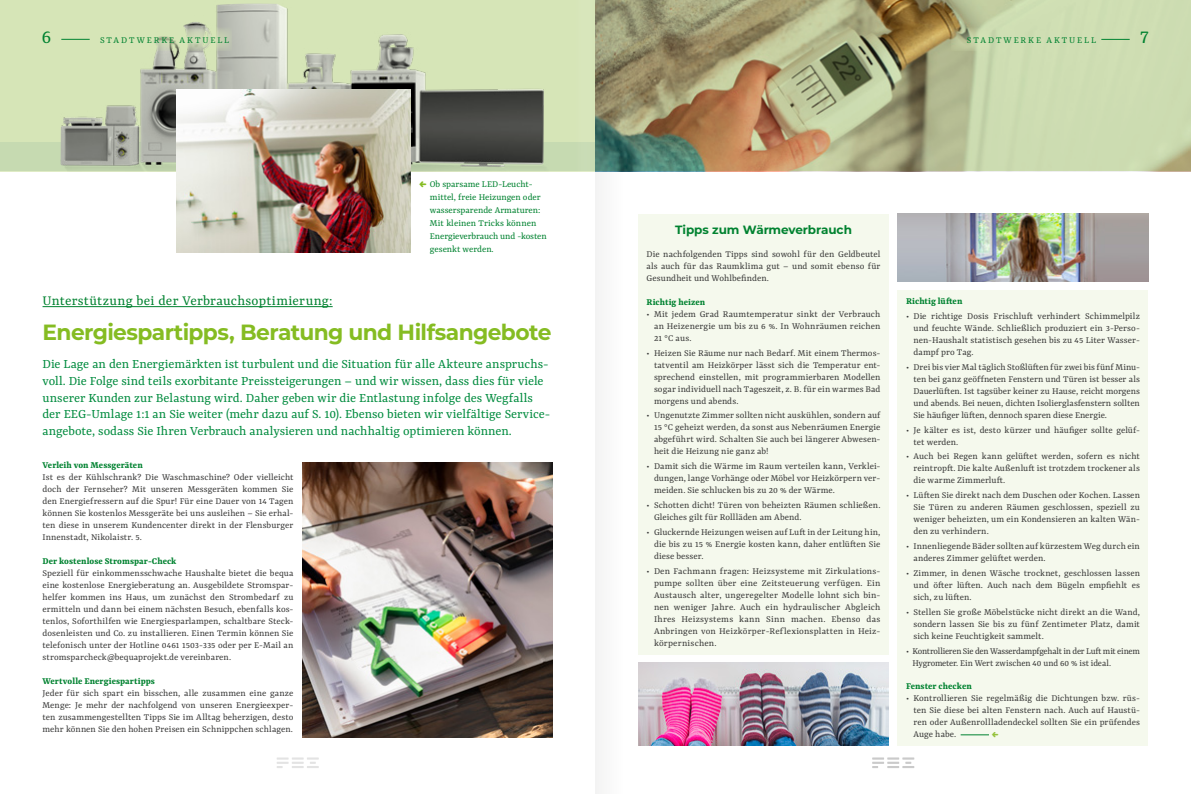
<style>
.page{position:relative;width:1191px;height:794px;background:#fff}
.page>*{position:absolute;margin:0;border:0;box-sizing:border-box;transform-origin:0 0}
.t1{font:700 22px "Montserrat";letter-spacing:-.03em;color:#85bc22}
.t2{font:20px "Yrsa";color:#008230}
.t3{font:15px "Yrsa";letter-spacing:.015em;color:#008230}
.t4{font:14px/16.8px "Yrsa";color:#008b3e}
.t5{font:700 12px "Montserrat";letter-spacing:-.01em;color:#008230}
.t6{font:10px/12px "Yrsa";letter-spacing:.005em;color:#3b3b3a;text-align:justify}
.t7{font:10px/13px "Yrsa";color:#008230}
.t8{font:700 10px "Yrsa";letter-spacing:.005em;color:#008230}
.t9{font:10px/12px "Yrsa";letter-spacing:-.02em;color:#3b3b3a}
.t10{font:10px "Yrsa";letter-spacing:.19em;color:#008230}
</style>
<div class="page">
<svg style="left:277px;top:757px;width:42px;height:11px"></svg>
<svg style="left:0;top:0;width:575px;height:171px;background:#b9c3a4"></svg>
<svg style="left:872px;top:757px;width:42px;height:11px"></svg>
<img style="left:177px;top:90px;width:233px;height:162px">
<div style="left:897px;top:290px;width:251px;height:455px;background:#f5f9ed"></div>
<hr style="left:43px;top:306px;width:290px;height:1px;background:#008230">
<div style="left:638px;top:214px;width:251px;height:440px;background:#f5f9ed"></div>
<img style="left:302px;top:462px;width:251px;height:275px">
<img style="left:638px;top:663px;width:251px;height:82px">
<img style="left:897px;top:214px;width:251px;height:67px">
<svg style="left:624px;top:0;width:567px;height:171px;background:#b2b289"></svg>
<svg style="left:139px;top:27px;width:93px;height:24px;background:#c9d5b1"></svg>
<svg style="left:950px;top:27px;width:41px;height:24px"></svg>
<svg style="left:1101px;top:39px;width:28px;height:1px"></svg>
<svg style="left:61px;top:39px;width:29px;height:1px"></svg>
<svg style="left:595px;top:0;width:29px;height:794px"></svg>
<svg style="left:575px;top:0;width:20px;height:172px;background:#d4e3b8"></svg>
<svg style="left:960px;top:734px;width:29px;height:2px"></svg>
<h2 class="t2" style="left:42px;top:24px;width:11px">6</h2>
<p class="t10" style="left:100px;top:33px;width:131px">STADTWERKE AKTUELL</p>
<p class="t10" style="left:967px;top:33px;width:131px">STADTWERKE AKTUELL</p>
<h2 class="t2" style="left:1140px;top:24px;width:10px">7</h2>
<p class="t7" style="left:430px;top:177px;width:119px">Ob sparsame LED-Leucht&shy;mittel, freie Heizungen oder wassersparende Armaturen:<br>Mit kleinen Tricks können<br>Energieverbrauch und -kosten gesenkt werden.</p>
<h3 class="t3" style="left:43px;top:291px;width:292px">Unterstützung bei der Verbrauchsoptimierung:</h3>
<h1 class="t1" style="left:43px;top:316px;width:510px">Energiespartipps, Beratung und Hilfsangebote</h1>
<p class="t4" style="left:43px;top:355px;width:509px">Die Lage an den Energiemärkten ist turbulent und die Situation für alle Akteure anspruchs&shy;voll. Die Folge sind teils exorbitante Preissteigerungen – und wir wissen, dass dies für viele unserer Kunden zur Belastung wird. Daher geben wir die Entlastung infolge des Wegfalls der EEG-Umlage 1:1 an Sie weiter (mehr dazu auf S. 10). Ebenso bieten wir vielfältige Service&shy;angebote, sodass Sie Ihren Verbrauch analysieren und nachhaltig optimieren können.</p>
<p class="t8" style="left:43px;top:459px;width:102px">Verleih von Messgeräten</p>
<p class="t6" style="left:43px;top:470px;width:252px">Ist es der Kühlschrank? Die Waschmaschine? Oder vielleicht doch der Fernseher? Mit unseren Messgeräten kommen Sie den Energiefressern auf die Spur! Für eine Dauer von 14 Tagen können Sie kostenlos Messgeräte bei uns ausleihen – Sie erhal&shy;ten diese in unserem Kundencenter direkt in der Flensburger Innenstadt, Nikolaistr. 5.</p>
<p class="t8" style="left:43px;top:555px;width:135px">Der kostenlose Stromspar-Check</p>
<p class="t6" style="left:43px;top:566px;width:252px">Speziell für einkommensschwache Haushalte bietet die bequa eine kostenlose Energieberatung an. Ausgebildete Stromspar&shy;helfer kommen ins Haus, um zunächst den Strombedarf zu ermitteln und dann bei einem nächsten Besuch, ebenfalls kos&shy;tenlos, Soforthilfen wie Energiesparlampen, schaltbare Steck&shy;dosenleisten und Co. zu installieren. Einen Termin können Sie telefonisch unter der Hotline 0461 1503-335 oder per E-Mail an stromsparcheck@bequaprojekt.de vereinbaren.</p>
<p class="t8" style="left:43px;top:675px;width:114px">Wertvolle Energiespartipps</p>
<p class="t6" style="left:43px;top:686px;width:252px">Jeder für sich spart ein bisschen, alle zusammen eine ganze Menge: Je mehr der nachfolgend von unseren Energieexper&shy;ten zusammengestellten Tipps Sie im Alltag beherzigen, desto mehr können Sie den hohen Preisen ein Schnippchen schlagen.</p>
<p class="t5" style="left:675px;top:221px;width:178px">Tipps zum Wärmeverbrauch</p>
<p class="t6" style="left:646px;top:248px;width:235px">Die nachfolgenden Tipps sind sowohl für den Geldbeutel als auch für das Raumklima gut – und somit ebenso für Gesundheit und Wohlbefinden.</p>
<p class="t8" style="left:646px;top:295px;width:60px">Richtig heizen</p>
<p class="t6" style="left:654px;top:307px;width:228px;text-indent:-7px">• Mit jedem Grad Raumtemperatur sinkt der Verbrauch an Heizenergie um bis zu 6 %. In Wohnräumen reichen 21 °C aus.</p>
<p class="t6" style="left:654px;top:346px;width:228px;text-indent:-7px">• Heizen Sie Räume nur nach Bedarf. Mit einem Thermos&shy;tatventil am Heizkörper lässt sich die Temperatur ent&shy;sprechend einstellen, mit programmierbaren Modellen sogar individuell nach Tageszeit, z. B. für ein warmes Bad morgens und abends.</p>
<p class="t6" style="left:654px;top:409px;width:228px;text-indent:-7px">• Ungenutzte Zimmer sollten nicht auskühlen, sondern auf 15 °C geheizt werden, da sonst aus Nebenräumen Energie abgeführt wird. Schalten Sie auch bei längerer Abwesen&shy;heit die Heizung nie ganz ab!</p>
<p class="t6" style="left:654px;top:460px;width:228px;text-indent:-7px">• Damit sich die Wärme im Raum verteilen kann, Verklei&shy;dungen, lange Vorhänge oder Möbel vor Heizkörpern ver&shy;meiden. Sie schlucken bis zu 20 % der Wärme.</p>
<p class="t6" style="left:654px;top:498px;width:228px;text-indent:-7px">• Schotten dicht! Türen von beheizten Räumen schließen.<br>Gleiches gilt für Rollläden am Abend.</p>
<p class="t6" style="left:654px;top:525px;width:228px;text-indent:-7px">• Gluckernde Heizungen weisen auf Luft in der Leitung hin, die bis zu 15 % Energie kosten kann, daher entlüften Sie diese besser.</p>
<p class="t6" style="left:654px;top:564px;width:228px;text-indent:-7px">• Den Fachmann fragen: Heizsysteme mit Zirkulations&shy;pumpe sollten über eine Zeitsteuerung verfügen. Ein Austausch alter, ungeregelter Modelle lohnt sich bin&shy;nen weniger Jahre. Auch ein hydraulischer Abgleich Ihres Heizsystems kann Sinn machen. Ebenso das Anbringen von Heizkörper-Reflexionsplatten in Heiz&shy;körpernischen.</p>
<p class="t8" style="left:906px;top:295px;width:58px">Richtig lüften</p>
<p class="t6" style="left:913px;top:309px;width:228px;text-indent:-7px">• Die richtige Dosis Frischluft verhindert Schimmelpilz und feuchte Wände. Schließlich produziert ein 3-Perso&shy;nen-Haushalt statistisch gesehen bis zu 45 Liter Wasser&shy;dampf pro Tag.</p>
<p class="t6" style="left:913px;top:360px;width:228px;text-indent:-7px">• Drei bis vier Mal täglich Stoßlüften für zwei bis fünf Minu&shy;ten bei ganz geöffneten Fenstern und Türen ist besser als Dauerlüften. Ist tagsüber keiner zu Hause, reicht morgens und abends. Bei neuen, dichten Isolierglasfenstern sollten Sie häufiger lüften, dennoch sparen diese Energie.</p>
<p class="t6" style="left:913px;top:423px;width:228px;text-indent:-7px">• Je kälter es ist, desto kürzer und häufiger sollte gelüf&shy;tet werden.</p>
<p class="t6" style="left:913px;top:450px;width:228px;text-indent:-7px">• Auch bei Regen kann gelüftet werden, sofern es nicht reintropft. Die kalte Außenluft ist trotzdem trockener als die warme Zimmerluft.</p>
<p class="t6" style="left:913px;top:488px;width:228px;text-indent:-7px">• Lüften Sie direkt nach dem Duschen oder Kochen. Lassen Sie Türen zu anderen Räumen geschlossen, speziell zu weniger beheizten, um ein Kondensieren an kalten Wän&shy;den zu verhindern.</p>
<p class="t6" style="left:913px;top:539px;width:228px;text-indent:-7px">• Innenliegende Bäder sollten auf kürzestem Weg durch ein anderes Zimmer gelüftet werden.</p>
<p class="t6" style="left:913px;top:566px;width:228px;text-indent:-7px">• Zimmer, in denen Wäsche trocknet, geschlossen lassen und öfter lüften. Auch nach dem Bügeln empfiehlt es sich, zu lüften.</p>
<p class="t6" style="left:913px;top:605px;width:228px;text-indent:-7px">• Stellen Sie große Möbelstücke nicht direkt an die Wand, sondern lassen Sie bis zu fünf Zentimeter Platz, damit sich keine Feuchtigkeit sammelt.</p>
<p class="t9" style="left:912px;top:644px;width:229px;text-indent:-7px">• Kontrollieren Sie den Wasserdampfgehalt in der Luft mit einem<br>Hygrometer. Ein Wert zwischen 40 und 60 % ist ideal.</p>
<p class="t8" style="left:906px;top:679px;width:67px">Fenster checken</p>
<p class="t6" style="left:913px;top:691px;width:228px;text-indent:-7px">• Kontrollieren Sie regelmäßig die Dichtungen bzw. rüs&shy;ten Sie diese bei alten Fenstern nach. Auch auf Haustü&shy;ren oder Außenrollladendeckel sollten Sie ein prüfendes Auge habe.</p>
</div>
